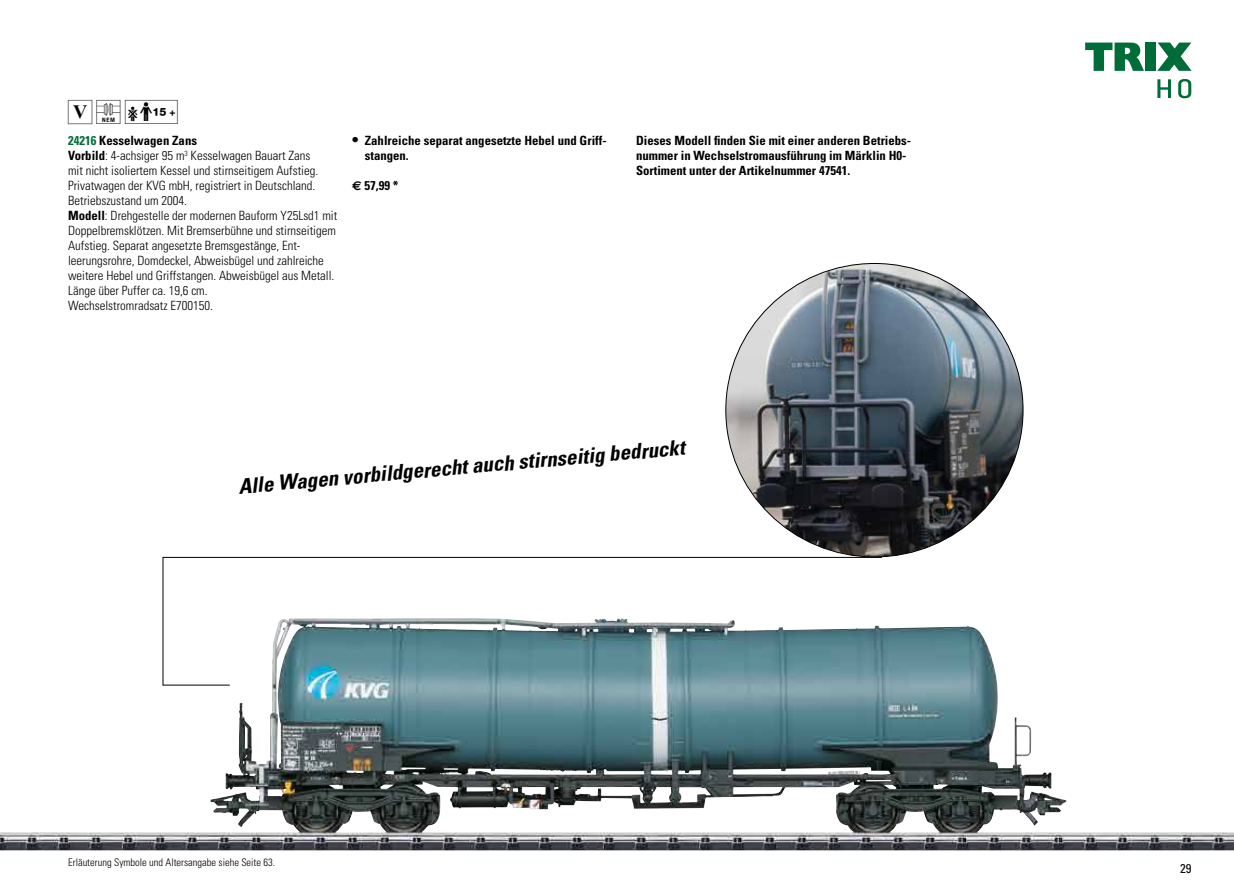
<style>
.page{position:relative;width:1234px;height:893px;background:#fff}
.page>*{position:absolute;margin:0;border:0;box-sizing:border-box;transform-origin:0 0}
.t1{font:30px "Trix Piktos";color:#000}
.t2{font:italic 700 condensed 21px "Univers LT Std";color:#000}
.t3{font:300 condensed 12.75px/15px "Univers LT Std";color:#000}
.t4{font:700 condensed 12.75px/15px "Univers LT Std";color:#000}
.t5{font:condensed 12.75px "Univers LT Std";color:#000}
.t6{font:300 condensed 10.5px "Univers LT Std";color:#000}
.s1{color:#006d39}
.s2{font-weight:700}
.s3{font-size:15px}
.s4{font-family:"Euro Sans";font-stretch:normal}
</style>
<div class="page">
<svg style="left:1085px;top:43px;width:58px;height:28px"></svg>
<div style="left:1144px;top:43px;width:11px;height:28px;background:#006d39"></div>
<svg style="left:1157px;top:43px;width:34px;height:28px"></svg>
<svg style="left:1157px;top:79px;width:33px;height:19px"></svg>
<img style="left:0;top:625px;width:1233px;height:225px">
<img style="left:725px;top:263px;width:297px;height:294px">
<svg style="left:162px;top:557px;width:720px;height:128px"></svg>
<p class="t1" style="left:68px;top:96px;width:116px">fï\</p>
<p class="t4" style="left:68px;top:133px;width:130px"><span class="s1">24216</span> Kesselwagen Zans</p>
<p class="t3" style="left:68px;top:148px;width:271px"><span class="s2">Vorbild</span>: 4-achsiger 95 m<sup>3</sup> Kesselwagen Bauart Zans<br>mit nicht isoliertem Kessel und stirnseitigem Aufstieg.<br>Privatwagen der KVG mbH, registriert in Deutschland.<br>Betriebszustand um 2004.<br><span class="s2">Modell</span>: Drehgestelle der modernen Bauform Y25Lsd1 mit Doppelbremsklötzen. Mit Bremserbühne und stirnseitigem Aufstieg. Separat angesetzte Bremsgestänge, Ent&shy;leerungsrohre, Domdeckel, Abweisbügel und zahlreiche weitere Hebel und Griffstangen. Abweisbügel aus Metall.<br>Länge über Puffer ca. 19,6 cm.<br>Wechselstromradsatz E700150.</p>
<p class="t4" style="left:365px;top:133px;width:242px;text-indent:-13px"><span class="s3">•</span> Zahlreiche separat angesetzte Hebel und Griff&shy;stangen.</p>
<p class="t4" style="left:352px;top:178px;width:48px"><span class="s4">€</span> 57,99 *</p>
<p class="t4" style="left:636px;top:133px;width:276px">Dieses Modell finden Sie mit einer anderen Betriebs&shy;nummer in Wechselstromausführung im Märklin H0-<br>Sortiment unter der Artikelnummer 47541.</p>
<p class="t2" style="left:237px;top:473px;width:449px;rotate:-5deg">Alle Wagen vorbildgerecht auch stirnseitig bedruckt</p>
<p class="t6" style="left:68px;top:855px;width:208px">Erläuterung Symbole und Altersangabe siehe Seite 63.</p>
<p class="t5" style="left:1179px;top:861px;width:13px">29</p>
</div>
